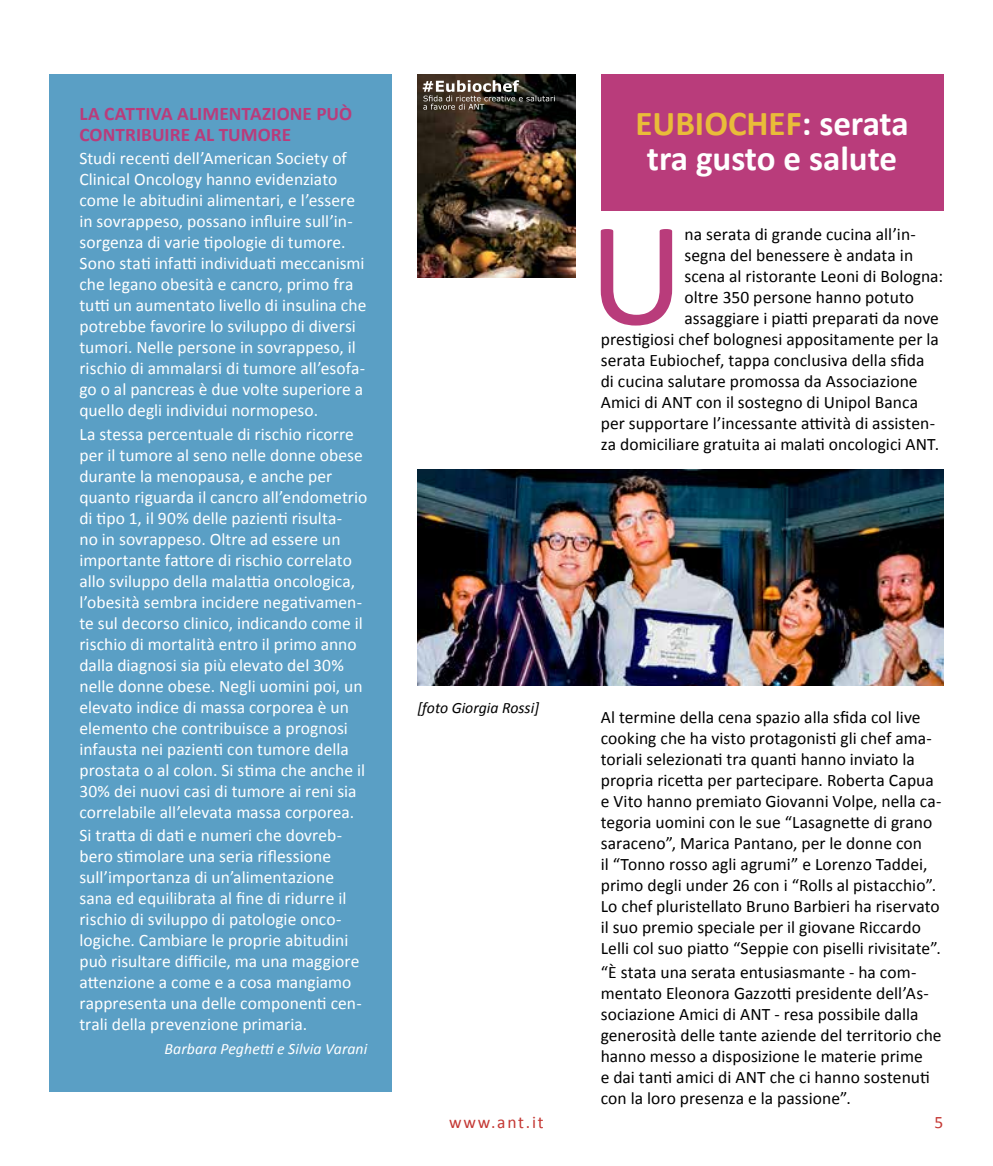
<style>
.page{position:relative;width:993px;height:1166px;background:#fff}
.page>*{position:absolute;margin:0;border:0;box-sizing:border-box;transform-origin:0 0}
.t1{font:149.8px "Calibri";color:#b93c7b}
.t2{font:700 35px/35px "Calibri";color:#fff;text-align:center}
.t3{font:700 19.25px/21px "Calibri";letter-spacing:.005em;color:#b93c7b}
.t4{font:17.5px/21px "Calibri";letter-spacing:.005em;color:#fff}
.t5{font:17.5px/21px "Calibri";letter-spacing:.005em;color:#000}
.t6{font:17.5px "Calibri";letter-spacing:.1em;color:#c43834}
.t7{font:italic 15.75px "Calibri";letter-spacing:.005em;color:#fff}
.t8{font:italic 15.75px "Calibri";color:#000}
.s1{color:#e9bc39}
</style>
<div class="page">
<div style="left:600px;top:74px;width:343px;height:137px;background:#b93c7b"></div>
<img style="left:417px;top:74px;width:158px;height:203px">
<svg style="left:422px;top:80px;width:132px;height:30px;background:#554f47"></svg>
<div style="left:50px;top:74px;width:342px;height:1017px;background:#5a9fc5"></div>
<img style="left:417px;top:470px;width:526px;height:216px">
<p class="t3" style="left:79px;top:103px;width:274px">LA CATTIVA ALIMENTAZIONE PUÒ<br>CONTRIBUIRE AL TUMORE</p>
<p class="t4" style="left:79px;top:148px;width:288px">Studi recenti dell’American Society of Clinical Oncology hanno evidenziato come le abitudini alimentari, e l’essere in sovrappeso, possano influire sull’in&shy;sorgenza di varie tipologie di tumore.<br>Sono stati infatti individuati meccanismi che legano obesità e cancro, primo fra tutti un aumentato livello di insulina che potrebbe favorire lo sviluppo di diversi tumori. Nelle persone in sovrappeso, il rischio di ammalarsi di tumore all’esofa&shy;go o al pancreas è due volte superiore a quello degli individui normopeso.</p>
<p class="t4" style="left:79px;top:423px;width:289px">La stessa percentuale di rischio ricorre per il tumore al seno nelle donne obese durante la menopausa, e anche per quanto riguarda il cancro all’endometrio di tipo 1, il 90% delle pazienti risulta-<br>no in sovrappeso. Oltre ad essere un importante fattore di rischio correlato allo sviluppo della malattia oncologica, l’obesità sembra incidere negativamen&shy;te sul decorso clinico, indicando come il rischio di mortalità entro il primo anno dalla diagnosi sia più elevato del 30% nelle donne obese. Negli uomini poi, un elevato indice di massa corporea è un elemento che contribuisce a prognosi infausta nei pazienti con tumore della prostata o al colon. Si stima che anche il 30% dei nuovi casi di tumore ai reni sia correlabile all’elevata massa corporea.</p>
<p class="t4" style="left:79px;top:825px;width:284px">Si tratta di dati e numeri che dovreb&shy;bero stimolare una seria riflessione sull’importanza di un’alimentazione sana ed equilibrata al fine di ridurre il rischio di sviluppo di patologie onco&shy;logiche. Cambiare le proprie abitudini può risultare difficile, ma una maggiore attenzione a come e a cosa mangiamo rappresenta una delle componenti cen&shy;trali della prevenzione primaria.</p>
<p class="t7" style="left:164px;top:1038px;width:204px">Barbara Peghetti e Silvia Varani</p>
<h2 class="t2" style="left:635px;top:106px;width:275px"><span class="s1">EUBIOCHEF</span>: serata tra gusto e salute</h2>
<h1 class="t1" style="left:588px;top:180px;width:98px">U</h1>
<p class="t5" style="left:684px;top:224px;width:233px">na serata di grande cucina all’in-</p>
<p class="t5" style="left:684px;top:245px;width:230px">segna del benessere è andata in</p>
<p class="t5" style="left:684px;top:266px;width:260px">scena al ristorante Leoni di Bologna:</p>
<p class="t5" style="left:684px;top:287px;width:231px">oltre 350 persone hanno potuto</p>
<p class="t5" style="left:684px;top:308px;width:256px">assaggiare i piatti preparati da nove</p>
<p class="t5" style="left:600px;top:329px;width:339px">prestigiosi chef bolognesi appositamente per la</p>
<p class="t5" style="left:600px;top:350px;width:325px">serata Eubiochef, tappa conclusiva della sfida</p>
<p class="t5" style="left:600px;top:371px;width:318px">di cucina salutare promossa da Associazione</p>
<p class="t5" style="left:600px;top:392px;width:319px">Amici di ANT con il sostegno di Unipol Banca</p>
<p class="t5" style="left:600px;top:413px;width:336px">per supportare l’incessante attività di assisten-</p>
<p class="t5" style="left:600px;top:434px;width:340px">za domiciliare gratuita ai malati oncologici ANT.</p>
<p class="t8" style="left:417px;top:697px;width:123px">[foto Giorgia Rossi]</p>
<p class="t5" style="left:600px;top:707px;width:342px">Al termine della cena spazio alla sfida col live cooking che ha visto protagonisti gli chef ama&shy;toriali selezionati tra quanti hanno inviato la propria ricetta per partecipare. Roberta Capua e Vito hanno premiato Giovanni Volpe, nella ca&shy;tegoria uomini con le sue “Lasagnette di grano saraceno”, Marica Pantano, per le donne con<br>il “Tonno rosso agli agrumi” e Lorenzo Taddei, primo degli under 26 con i “Rolls al pistacchio”.<br>Lo chef pluristellato Bruno Barbieri ha riservato il suo premio speciale per il giovane Riccardo Lelli col suo piatto “Seppie con piselli rivisitate”.</p>
<p class="t5" style="left:600px;top:961px;width:342px">“È stata una serata entusiasmante - ha com&shy;mentato Eleonora Gazzotti presidente dell’As&shy;sociazione Amici di ANT - resa possibile dalla generosità delle tante aziende del territorio che hanno messo a disposizione le materie prime<br>e dai tanti amici di ANT che ci hanno sostenuti con la loro presenza e la passione”.</p>
<p class="t6" style="left:449px;top:1111px;width:96px">www.ant.it</p>
<p class="t6" style="left:934px;top:1111px;width:10px">5</p>
</div>
